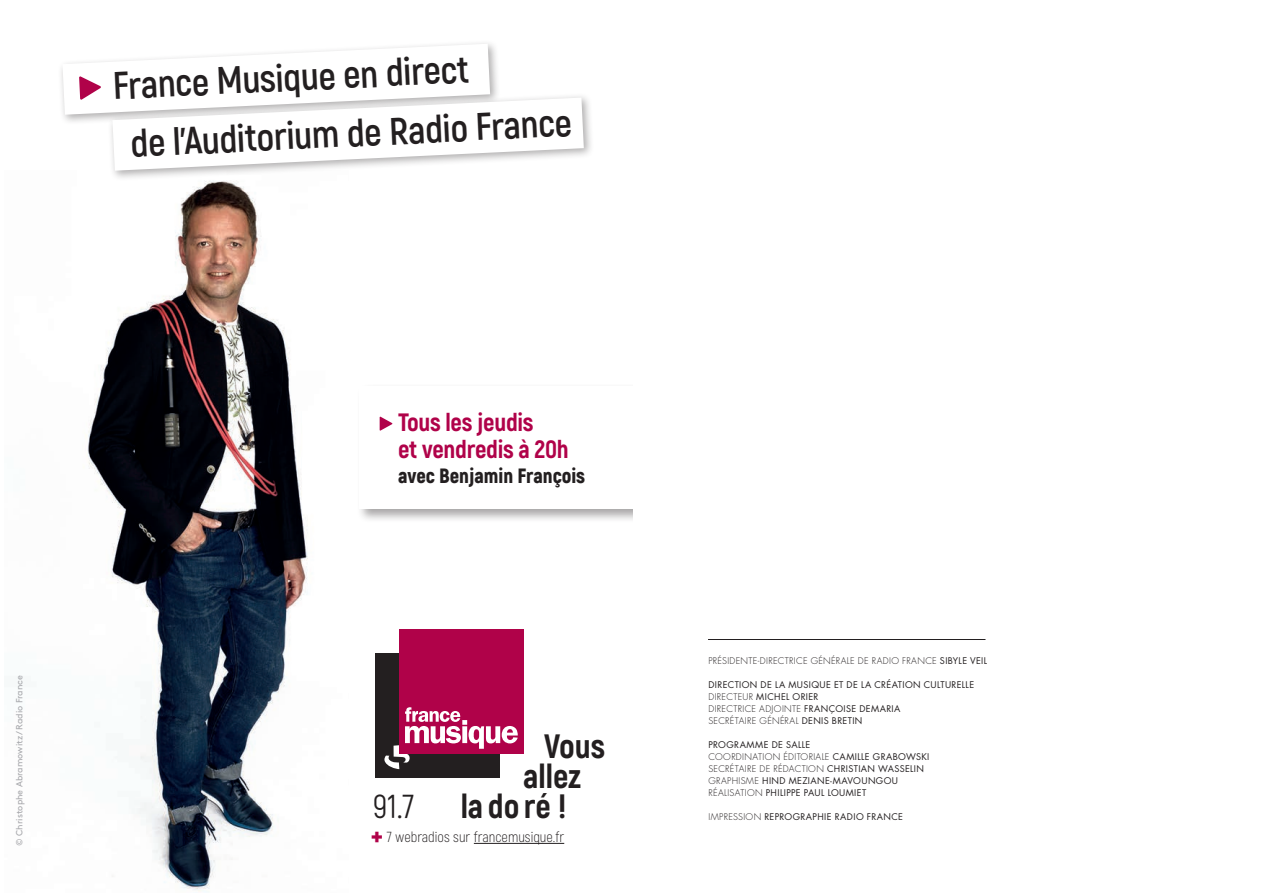
<style>
.page{position:relative;width:1263px;height:893px;background:#fff}
.page>*{position:absolute;margin:0;border:0;box-sizing:border-box;transform-origin:0 0}
.t1{font:700 38.4px/58.3px "Akrobat";color:#231f20}
.t2{font:800 33.75px/29.7px "Akrobat";color:#231f20}
.t3{font:33.15px "Akrobat";color:#231f20}
.t4{font:800 25.05px/27px "Akrobat";letter-spacing:-.01em;color:#b00249}
.t5{font:900 20.7px "Akrobat";color:#231f20}
.t6{font:300 14.55px "Akrobat";color:#231f20}
.Ours{font:300 9px "Futura Std";letter-spacing:.04em;color:#231f20}
.Ours-2{font:9px "Futura Std";letter-spacing:.045em;color:#231f20}
.t7{font:9px "Brown Pro";color:#a8a9ad}
.s1{font-weight:900;font-size:25.8px;color:#b00249}
.s2{font-weight:400}
.s3{font-weight:300}
</style>
<div class="page">
<hr style="left:708px;top:639px;width:277px;height:1px;background:#231f20">
<img style="left:87px;top:181px;width:221px;height:711px">
<svg style="left:375px;top:629px;width:149px;height:149px;background:#992a57"></svg>
<hr style="left:474px;top:843px;width:90px;height:1px;background:#231f20">
<div style="left:108px;top:93px;width:486px;height:88px;background:#231f20;opacity:.36"></div>
<svg style="left:62px;top:44px;width:522px;height:127px"></svg>
<div style="left:357px;top:383px;width:275px;height:140px;background:#231f20;opacity:.4"></div>
<div style="left:359px;top:386px;width:273px;height:123px;background:#fff"></div>
<svg style="left:380px;top:416px;width:12px;height:15px"></svg>
<p class="t1" style="left:126px;top:57px;width:443px;text-indent:-15px;rotate:-3deg">France Musique en direct<br>de l’Auditorium de Radio France</p>
<p class="t7" style="left:13px;top:846px;width:172px;rotate:-90deg">© Christophe Abramowitz / Radio France</p>
<p class="t4" style="left:398px;top:408px;width:172px">Tous les jeudis<br>et vendredis à 20h</p>
<p class="t5" style="left:398px;top:462px;width:189px">avec Benjamin François</p>
<p class="t2" style="left:523px;top:731px;width:83px;text-indent:21px">Vous allez</p>
<p class="t3" style="left:373px;top:787px;width:43px">91.7</p>
<p class="t2" style="left:461px;top:791px;width:108px">la do ré !</p>
<p class="t6" style="left:371px;top:828px;width:195px"><span class="s1">+</span> 7 webradios sur francemusique.fr</p>
<p class="Ours" style="left:708px;top:656px;width:280px">PRÉSIDENTE-DIRECTRICE GÉNÉRALE DE RADIO FRANCE <span class="s2">SIBYLE VEIL</span></p>
<p class="Ours-2" style="left:708px;top:679px;width:267px">DIRECTION DE LA MUSIQUE ET DE LA CRÉATION CULTURELLE</p>
<p class="Ours-2" style="left:708px;top:691px;width:111px"><span class="s3">DIRECTEUR</span> MICHEL ORIER</p>
<p class="Ours" style="left:708px;top:704px;width:193px">DIRECTRICE ADJOINTE <span class="s2">FRANÇOISE DEMARIA</span></p>
<p class="Ours" style="left:708px;top:716px;width:155px">SECRÉTAIRE GÉNÉRAL <span class="s2">DENIS BRETIN</span></p>
<p class="Ours-2" style="left:708px;top:739px;width:103px">PROGRAMME DE SALLE</p>
<p class="Ours" style="left:708px;top:752px;width:222px">COORDINATION ÉDITORIALE <span class="s2">CAMILLE GRABOWSKI</span></p>
<p class="Ours" style="left:708px;top:764px;width:217px">SECRÉTAIRE DE RÉDACTION <span class="s2">CHRISTIAN WASSELIN</span></p>
<p class="Ours-2" style="left:708px;top:775px;width:191px"><span class="s3">GRAPHISME</span> HIND MEZIANE-MAVOUNGOU</p>
<p class="Ours-2" style="left:708px;top:787px;width:159px"><span class="s3">RÉALISATION</span> PHILIPPE PAUL LOUMIET</p>
<p class="Ours-2" style="left:708px;top:811px;width:196px"><span class="s3">IMPRESSION</span> REPROGRAPHIE RADIO FRANCE</p>
</div>
